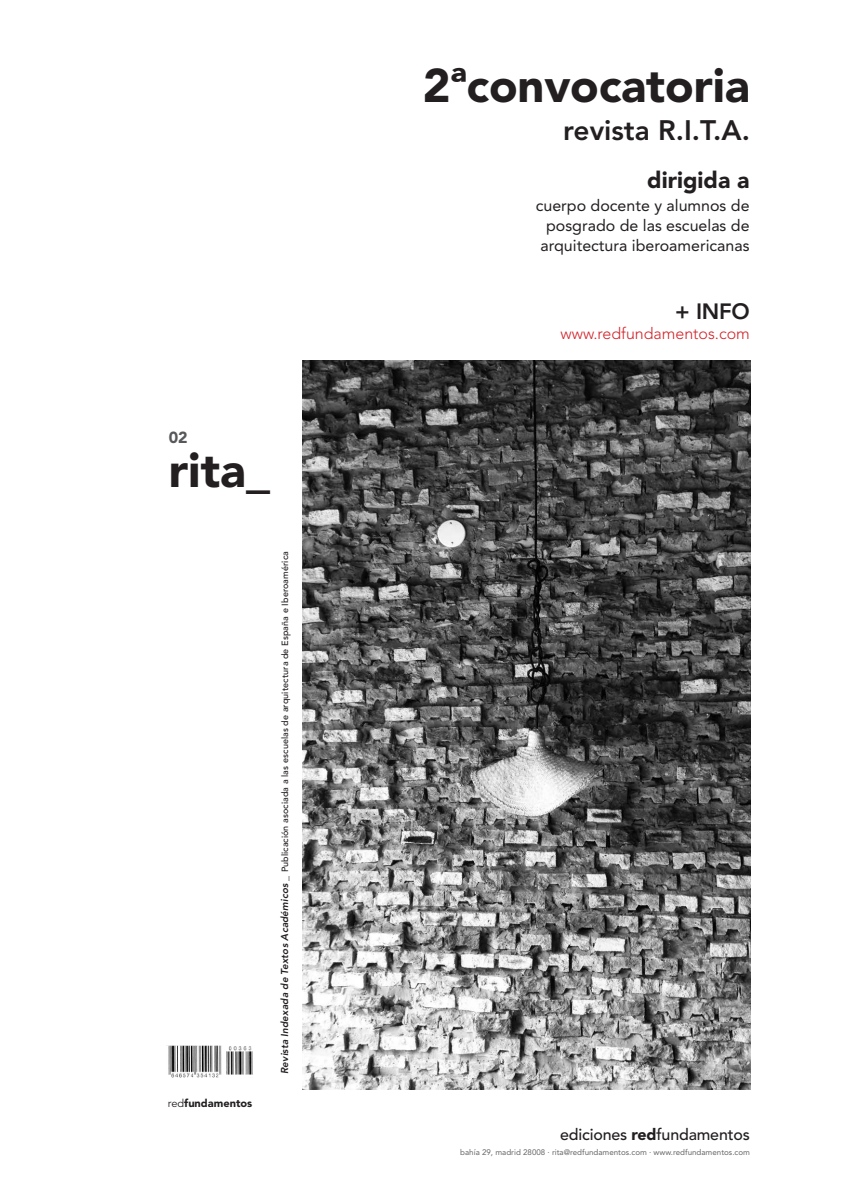
<style>
.page{position:relative;width:842px;height:1191px;background:#fff}
.page>*{position:absolute;margin:0;border:0;box-sizing:border-box;transform-origin:0 0}
.t1{font:900 48px "Avenir LT Std";color:#231f20}
.t2{font:900 47px "Avenir LT Std";letter-spacing:-.005em;color:#231f20}
.t3{font:800 28px "Avenir LT Std";color:#231f20}
.t4{font:900 23px "Avenir LT Std";color:#231f20}
.t5{font:800 22px "Avenir LT Std";color:#231f20}
.t6{font:16px/20px "Avenir LT Std";color:#231f20;text-align:right}
.t7{font:500 16px "Avenir LT Std";letter-spacing:-.01em;color:#231f20}
.t8{font:300 16px "Avenir LT Std";color:#d1232a}
.t9{font:900 16px "Avenir LT Std";color:#57585a}
.t10{font:900 11px "Avenir LT Std";color:#231f20}
.pie_foto{font:500 9px "Avenir LT Std";letter-spacing:.01em;color:#231f20}
.t11{font:8px "Avenir LT Std";color:#666565}
.s1{font-size:72px}
.s2{font-weight:400}
.s3{font-weight:800;font-style:italic;font-size:10px}
.s4{font-weight:400;font-size:10px}
.s5{font-weight:900}
</style>
<div class="page">
<img style="left:167px;top:1045px;width:86px;height:32px">
<img style="left:303px;top:360px;width:447px;height:729px">
<p class="t9" style="left:169px;top:427px;width:20px">02</p>
<p class="t1" style="left:169px;top:441px;width:103px">rita<span class="s1">_</span></p>
<p class="t10" style="left:168px;top:1096px;width:86px"><span class="s2">red</span>fundamentos</p>
<p class="pie_foto" style="left:280px;top:1074px;width:524px;rotate:-90deg"><span class="s3">Revista Indexada de Textos Académicos</span> <span class="s4">_</span> Publicación asociada a las escuelas de arquitectura de España e Iberoamérica</p>
<p class="t2" style="left:423px;top:57px;width:329px">2ªconvocatoria</p>
<p class="t3" style="left:563px;top:114px;width:188px">revista R.I.T.A.</p>
<p class="t4" style="left:647px;top:166px;width:104px">dirigida a</p>
<p class="t6" style="left:536px;top:196px;width:215px">cuerpo docente y alumnos de posgrado de las escuelas de arquitectura iberoamericanas</p>
<p class="t5" style="left:675px;top:298px;width:76px">+ INFO</p>
<p class="t8" style="left:560px;top:324px;width:191px">www.redfundamentos.com</p>
<p class="t7" style="left:560px;top:1125px;width:191px">ediciones <span class="s5">red</span>fundamentos</p>
<p class="t11" style="left:460px;top:1147px;width:291px">bahía 29, madrid 28008 · rita@redfundamentos.com · www.redfundamentos.com</p>
</div>
